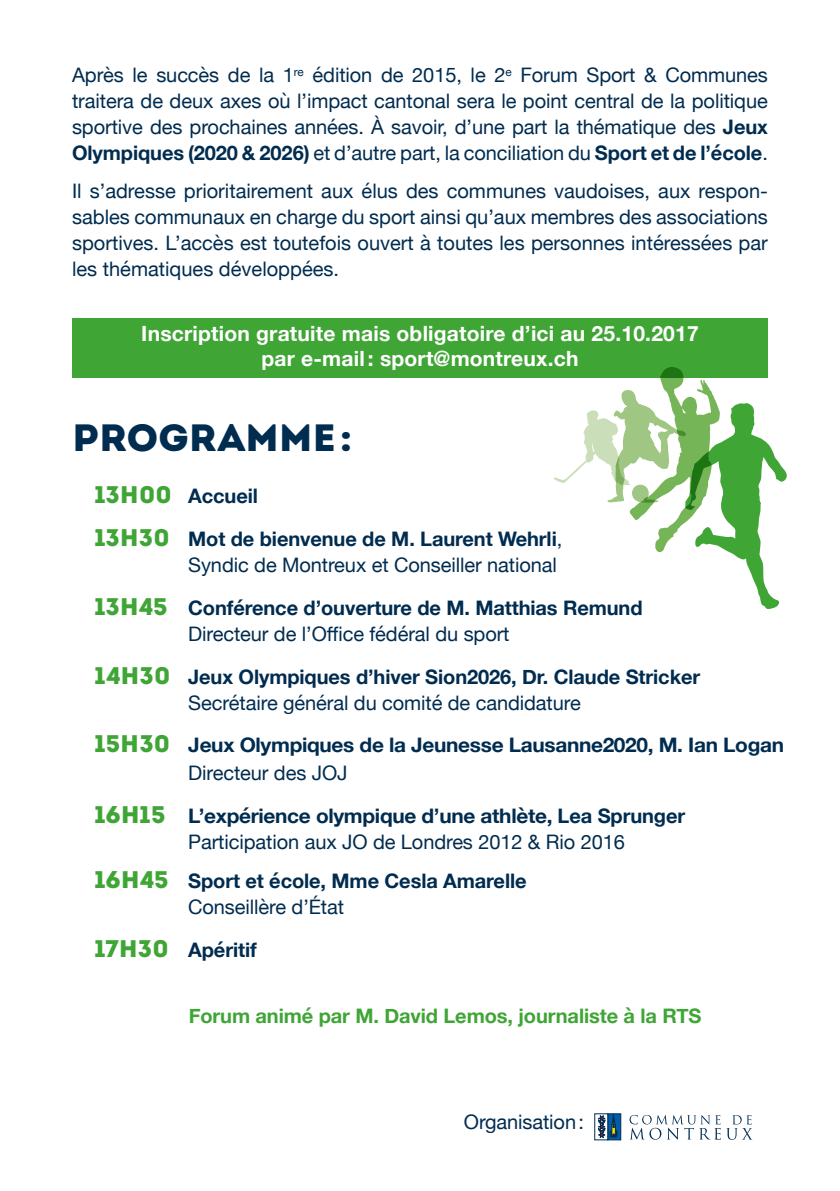
<style>
.page{position:relative;width:840px;height:1191px;background:#fff}
.page>*{position:absolute;margin:0;border:0;box-sizing:border-box;transform-origin:0 0}
.t1{font:38px "Intro";letter-spacing:-.01em;color:#002c50;scale:1.04 1}
.t2{font:700 21px "Helvetica Neue";letter-spacing:.01em;color:#fff}
.t3{font:20px/26px "Helvetica Neue";letter-spacing:-.005em;color:#002c50;text-align:justify}
.t4{font:700 20px "Helvetica Neue";letter-spacing:-.005em;color:#002c50}
.t5{font:700 20px/28px "Helvetica Neue";letter-spacing:-.005em;color:#002c50;scale:1.04 1}
.t6{font:700 20px "Helvetica Neue";letter-spacing:-.005em;color:#3fa535}
.s1{font-weight:700}
.s2{font-family:"Intro";font-weight:400;font-size:24px;color:#3fa535}
.s3{font-weight:400}
</style>
<div class="page">
<div style="left:72px;top:318px;width:695px;height:59px;background:#3fa535"></div>
<svg style="left:629px;top:1114px;width:123px;height:25px"></svg>
<svg style="left:617px;top:1115px;width:1px;height:23px"></svg>
<div style="left:607px;top:1113px;width:13px;height:27px;border:1px solid #002c50"></div>
<svg style="left:597px;top:1114px;width:20px;height:24px"></svg>
<svg style="left:553px;top:365px;width:233px;height:244px"></svg>
<p class="t3" style="left:72px;top:63px;width:697px">Après le succès de la 1<sup>re</sup> édition de 2015, le 2<sup>e</sup> Forum Sport &amp; Communes traitera de deux axes où l’impact cantonal sera le point central de la politique sportive des prochaines années. À savoir, d’une part la thématique des <span class="s1">Jeux Olympiques (2020 &amp; 2026)</span> et d’autre part, la conciliation du <span class="s1">Sport et de l’école</span>.</p>
<p class="t3" style="left:72px;top:179px;width:697px">Il s’adresse prioritairement aux élus des communes vaudoises, aux respon&shy;sables communaux en charge du sport ainsi qu’aux membres des associations sportives. L’accès est toutefois ouvert à toutes les personnes intéressées par les thématiques développées.</p>
<p class="t2" style="left:141px;top:317px;width:558px">Inscription gratuite mais obligatoire d’ici au 25.10.2017</p>
<p class="t2" style="left:261px;top:342px;width:318px">par e-mail : sport@montreux.ch</p>
<p class="t1" style="left:72px;top:415px;width:271px">PROGRAMME:</p>
<p class="t4" style="left:95px;top:480px;width:165px"><span class="s2">13H00</span> Accueil</p>
<p class="t4" style="left:95px;top:523px;width:469px"><span class="s2">13H30</span> Mot de bienvenue de M. Laurent Wehrli<span class="s3">,</span></p>
<p class="t3" style="left:188px;top:553px;width:370px">Syndic de Montreux et Conseiller national</p>
<p class="t4" style="left:95px;top:592px;width:549px"><span class="s2">13H45</span> Conférence d’ouverture de M. Matthias Remund</p>
<p class="t3" style="left:188px;top:622px;width:323px">Directeur de l’Office fédéral du sport</p>
<p class="t4" style="left:95px;top:661px;width:606px"><span class="s2">14H30</span> Jeux Olympiques d’hiver Sion2026, Dr. Claude Stricker</p>
<p class="t3" style="left:188px;top:690px;width:394px">Secrétaire général du comité de candidature</p>
<p class="t5" style="left:188px;top:732px;width:574px;text-indent:-93px"><span class="s2">15H30</span> Jeux Olympiques de la Jeunesse Lausanne2020, M. Ian Logan<br><span class="s3">Directeur des JOJ</span></p>
<p class="t5" style="left:95px;top:802px;width:569px"><span class="s2">16H15</span> L’expérience olympique d’une athlète, Lea Sprunger</p>
<p class="t3" style="left:188px;top:830px;width:438px">Participation aux JO de Londres 2012 &amp; Rio 2016</p>
<p class="t4" style="left:95px;top:865px;width:433px"><span class="s2">16H45</span> Sport et école, Mme Cesla Amarelle</p>
<p class="t3" style="left:188px;top:895px;width:157px">Conseillère d’État</p>
<p class="t4" style="left:95px;top:934px;width:163px"><span class="s2">17H30</span> Apéritif</p>
<p class="t6" style="left:189px;top:1000px;width:514px">Forum animé par M. David Lemos, journaliste à la RTS</p>
<p class="t3" style="left:463px;top:1110px;width:121px">Organisation:</p>
</div>
